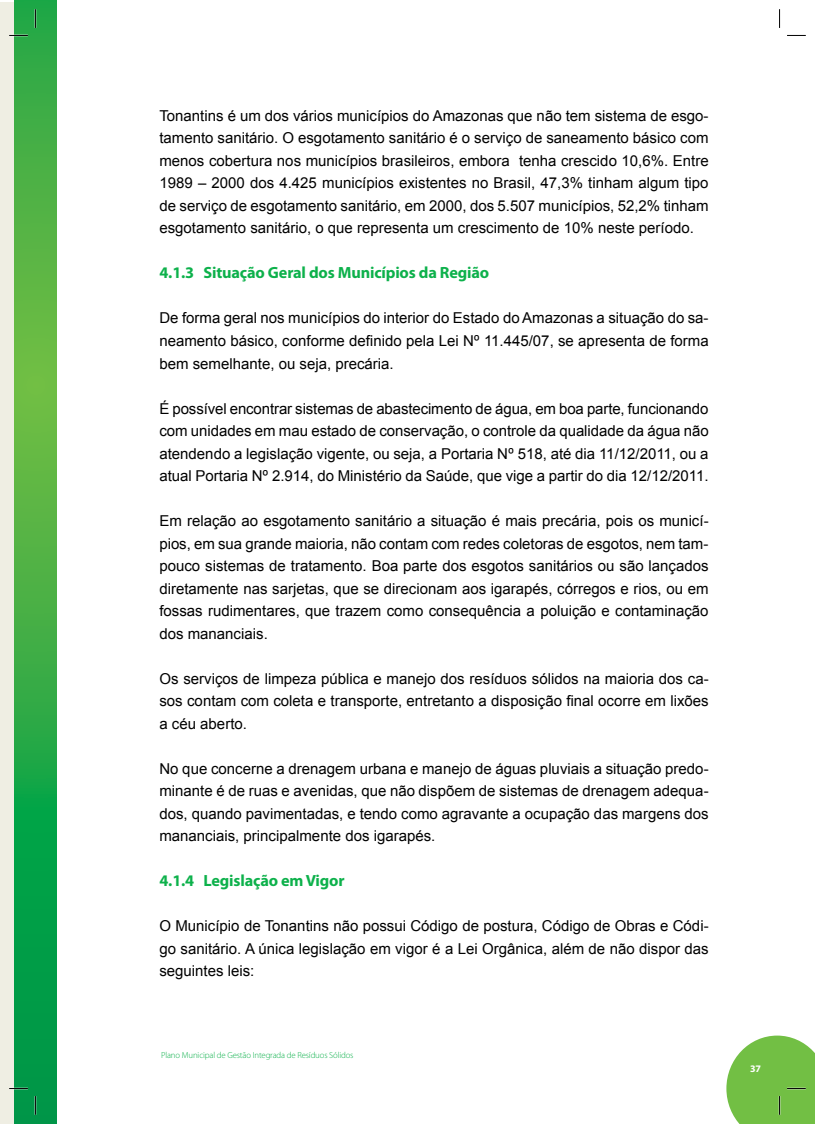
<style>
.page{position:relative;width:815px;height:1124px;background:#fff}
.page>*{position:absolute;margin:0;border:0;box-sizing:border-box;transform-origin:0 0}
.t1{font:700 16.25px "Myriad Pro";letter-spacing:-.01em;color:#0db14b}
.t2{font:15px/22.5px "Arial";color:#000;text-align:justify}
.t3{font:700 10px "Myriad Pro";color:#fff}
.t4{font:300 8.75px "Myriad Pro";letter-spacing:-.015em;color:#0db14b}
.s1{font-family:"Calibri"}
</style>
<div class="page">
<div style="left:0;top:2px;width:35px;height:1121px;background:#efeee3"></div>
<svg style="left:14px;top:0;width:43px;height:1123px;background:#34ab45"></svg>
<svg style="left:9px;top:35px;width:19px;height:1px"></svg>
<svg style="left:787px;top:35px;width:19px;height:1px"></svg>
<svg style="left:9px;top:1087px;width:19px;height:2px"></svg>
<svg style="left:35px;top:9px;width:1px;height:19px"></svg>
<svg style="left:35px;top:1095px;width:1px;height:19px"></svg>
<svg style="left:779px;top:9px;width:1px;height:19px"></svg>
<svg style="left:726px;top:1035px;width:89px;height:88px;background:#83c65c"></svg>
<p class="t2" style="left:159px;top:104px;width:551px">Tonantins é um dos vários municípios do Amazonas que não tem sistema de esgo&shy;tamento sanitário. O esgotamento sanitário é o serviço de saneamento básico com menos cobertura nos municípios brasileiros, embora tenha crescido 10,6%. Entre 1989 – 2000 dos 4.425 municípios existentes no Brasil, 47,3% tinham algum tipo de serviço de esgotamento sanitário, em 2000, dos 5.507 municípios, 52,2% tinham esgotamento sanitário, o que representa um crescimento de 10% neste período.</p>
<p class="t1" style="left:159px;top:264px;width:331px">4.1.3 Situação Geral dos Municípios da Região</p>
<p class="t2" style="left:159px;top:307px;width:551px">De forma geral nos municípios do interior do Estado do Amazonas a situação do sa&shy;neamento básico, conforme definido pela Lei N<span class="s1">⁰</span> 11.445/07, se apresenta de forma bem semelhante, ou seja, precária.</p>
<p class="t2" style="left:159px;top:397px;width:551px">É possível encontrar sistemas de abastecimento de água, em boa parte, funcionando com unidades em mau estado de conservação, o controle da qualidade da água não atendendo a legislação vigente, ou seja, a Portaria N<span class="s1">⁰</span> 518, até dia 11/12/2011, ou a atual Portaria N<span class="s1">⁰</span> 2.914, do Ministério da Saúde, que vige a partir do dia 12/12/2011.</p>
<p class="t2" style="left:159px;top:509px;width:551px">Em relação ao esgotamento sanitário a situação é mais precária, pois os municí&shy;pios, em sua grande maioria, não contam com redes coletoras de esgotos, nem tam&shy;pouco sistemas de tratamento. Boa parte dos esgotos sanitários ou são lançados diretamente nas sarjetas, que se direcionam aos igarapés, córregos e rios, ou em fossas rudimentares, que trazem como consequência a poluição e contaminação dos mananciais.</p>
<p class="t2" style="left:159px;top:667px;width:551px">Os serviços de limpeza pública e manejo dos resíduos sólidos na maioria dos ca&shy;sos contam com coleta e transporte, entretanto a disposição final ocorre em lixões a céu aberto.</p>
<p class="t2" style="left:159px;top:757px;width:551px">No que concerne a drenagem urbana e manejo de águas pluviais a situação predo&shy;minante é de ruas e avenidas, que não dispõem de sistemas de drenagem adequa&shy;dos, quando pavimentadas, e tendo como agravante a ocupação das margens dos mananciais, principalmente dos igarapés.</p>
<p class="t1" style="left:159px;top:871px;width:187px">4.1.4 Legislação em Vigor</p>
<p class="t2" style="left:159px;top:914px;width:551px">O Município de Tonantins não possui Código de postura, Código de Obras e Códi&shy;go sanitário. A única legislação em vigor é a Lei Orgânica, além de não dispor das seguintes leis:</p>
<p class="t4" style="left:161px;top:1050px;width:194px">Plano Municipal de Gestão Integrada de Resíduos Sólidos</p>
<p class="t3" style="left:750px;top:1062px;width:12px">37</p>
</div>
